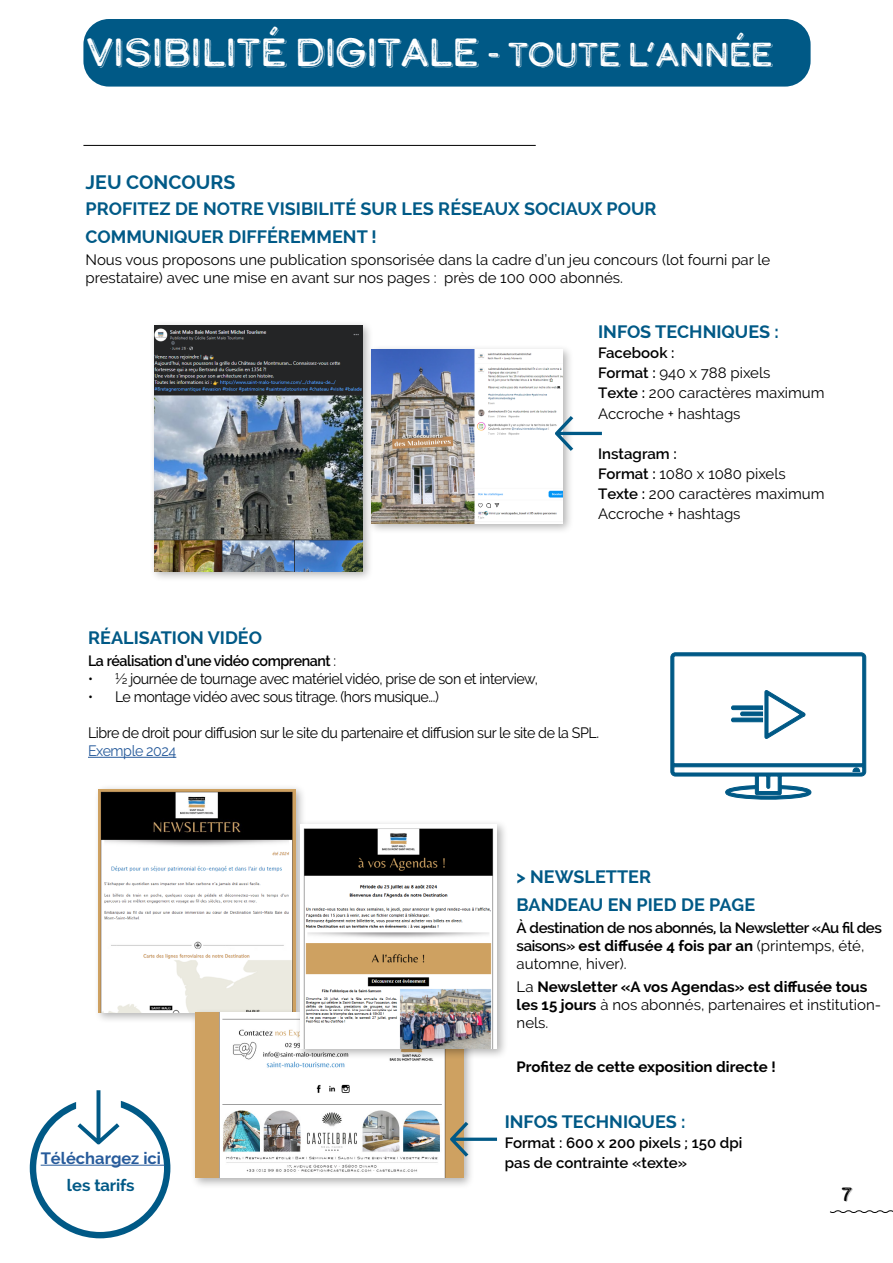
<style>
.page{position:relative;width:893px;height:1263px;background:#fff}
.page>*{position:absolute;margin:0;border:0;box-sizing:border-box;transform-origin:0 0}
.t1{font:39px "Calder Dark Grit Shadow";letter-spacing:-.06em;color:#fff}
.t2{font:700 19.5px "Raleway";color:#005a87}
.t3{font:19.2px "Calder Dark Grit Shadow";color:#000}
.t4{font:700 18px/28.2px "Raleway";color:#005986}
.t5{font:700 18px/28.2px "Raleway";color:#005a87}
.t6{font:700 16.5px "Raleway";color:#275b9b}
.t7{font:700 16.5px "Raleway";letter-spacing:-.01em;color:#005986}
.t8{font:15px/20.1px "Raleway";letter-spacing:-.005em;color:#000}
.t9{font:15px "Raleway";letter-spacing:-.03em;color:#000;scale:.95 1}
.t10{font:700 15px/18px "Raleway";color:#000}
.t11{font:600 15px/18px "Raleway";letter-spacing:-.03em;color:#000}
.t12{font:600 15px "Raleway";color:#000}
.t13{font:600 15px "Raleway";letter-spacing:-.03em;color:#000;scale:.95 1}
.t14{font:15px "Raleway";letter-spacing:-.03em;color:#275b9b;scale:.95 1}
.s1{font-size:33px}
.s2{font-weight:600}
.s3{font-weight:400}
.s4{font-weight:700}
</style>
<div class="page">
<svg style="left:830px;top:1210px;width:63px;height:3px"></svg>
<hr style="left:83px;top:145px;width:453px;height:1px;background:#000">
<div style="left:149px;top:320px;width:225px;height:262px;background:#000;opacity:.3"></div>
<img style="left:155px;top:325px;width:208px;height:246px">
<div style="left:367px;top:344px;width:207px;height:190px;background:#000;opacity:.3"></div>
<img style="left:372px;top:349px;width:190px;height:174px">
<div style="left:94px;top:784px;width:213px;height:240px;background:#000;opacity:.3"></div>
<img style="left:99px;top:789px;width:196px;height:224px">
<div style="left:190px;top:1007px;width:284px;height:182px;background:#000;opacity:.3"></div>
<img style="left:195px;top:1013px;width:268px;height:164px">
<svg style="left:555px;top:416px;width:47px;height:35px"></svg>
<svg style="left:450px;top:1122px;width:47px;height:35px"></svg>
<svg style="left:30px;top:1090px;width:140px;height:148px"></svg>
<hr style="left:41px;top:1165px;width:124px;height:1px;background:#275b9b">
<hr style="left:88px;top:757px;width:88px;height:1px;background:#275b9b">
<svg style="left:670px;top:652px;width:196px;height:148px"></svg>
<div style="left:83px;top:19px;width:728px;height:68px;background:#005986;border-radius:26px"></div>
<div style="left:296px;top:819px;width:212px;height:241px;background:#000;opacity:.3"></div>
<img style="left:301px;top:824px;width:196px;height:225px">
<h1 class="t1" style="left:86px;top:25px;width:689px">VISIBILITÉ DIGITALE <span class="s1">- TOUTE L’ANNÉE</span></h1>
<h2 class="t2" style="left:86px;top:171px;width:151px">JEU CONCOURS</h2>
<p class="t5" style="left:86px;top:194px;width:573px">PROFITEZ DE NOTRE VISIBILITÉ SUR LES RÉSEAUX SOCIAUX POUR<br>COMMUNIQUER DIFFÉREMMENT !</p>
<p class="t8" style="left:86px;top:251px;width:686px;line-height:18px">Nous vous proposons une publication sponsorisée dans la cadre d’un jeu concours (lot fourni par le prestataire) avec une mise en avant sur nos pages : près de 100 000 abonnés.</p>
<p class="t4" style="left:598px;top:318px;width:182px">INFOS TECHNIQUES :</p>
<p class="t8" style="left:598px;top:343px;width:228px"><span class="s2">Facebook :<br>Format :</span> 940 x 788 pixels<br><span class="s2">Texte :</span> 200 caractères maximum<br>Accroche + hashtags</p>
<p class="t8" style="left:598px;top:443px;width:228px"><span class="s2">Instagram :<br>Format :</span> 1080 x 1080 pixels<br><span class="s2">Texte :</span> 200 caractères maximum<br>Accroche + hashtags</p>
<p class="t4" style="left:88px;top:623px;width:176px">RÉALISATION VIDÉO</p>
<p class="t13" style="left:88px;top:652px;width:263px">La réalisation d’une vidéo comprenant <span class="s3">:</span></p>
<p class="t9" style="left:88px;top:670px;width:475px">• ½ journée de tournage avec matériel vidéo, prise de son et interview,</p>
<p class="t9" style="left:88px;top:688px;width:371px">• Le montage vidéo avec sous titrage. (hors musique...)</p>
<p class="t9" style="left:88px;top:724px;width:539px">Libre de droit pour diffusion sur le site du partenaire et diffusion sur le site de la SPL.</p>
<p class="t14" style="left:88px;top:742px;width:94px">Exemple 2024</p>
<p class="t4" style="left:517px;top:862px;width:240px">&gt; NEWSLETTER<br>BANDEAU EN PIED DE PAGE</p>
<p class="t11" style="left:517px;top:919px;width:367px">À destination de nos abonnés, la Newsletter «Au fil des saisons» <span class="s4">est diffusée 4 fois par an</span> <span class="s3">(printemps, été, automne, hiver).</span></p>
<p class="t10" style="left:517px;top:977px;width:366px"><span class="s3">La</span> Newsletter «A vos Agendas» est diffusée tous les 15 jours <span class="s3">à nos abonnés, partenaires et institution&shy;nels.</span></p>
<p class="t10" style="left:517px;top:1058px;width:260px">Profitez de cette exposition directe !</p>
<p class="t4" style="left:505px;top:1107px;width:182px">INFOS TECHNIQUES :</p>
<p class="t12" style="left:505px;top:1134px;width:239px">Format : 600 x 200 pixels ; 150 dpi</p>
<p class="t6" style="left:41px;top:1149px;width:122px">Téléchargez ici</p>
<p class="t12" style="left:505px;top:1154px;width:184px">pas de contrainte «texte»</p>
<p class="t7" style="left:67px;top:1176px;width:69px">les tarifs</p>
<p class="t3" style="left:841px;top:1181px;width:13px">7</p>
</div>
